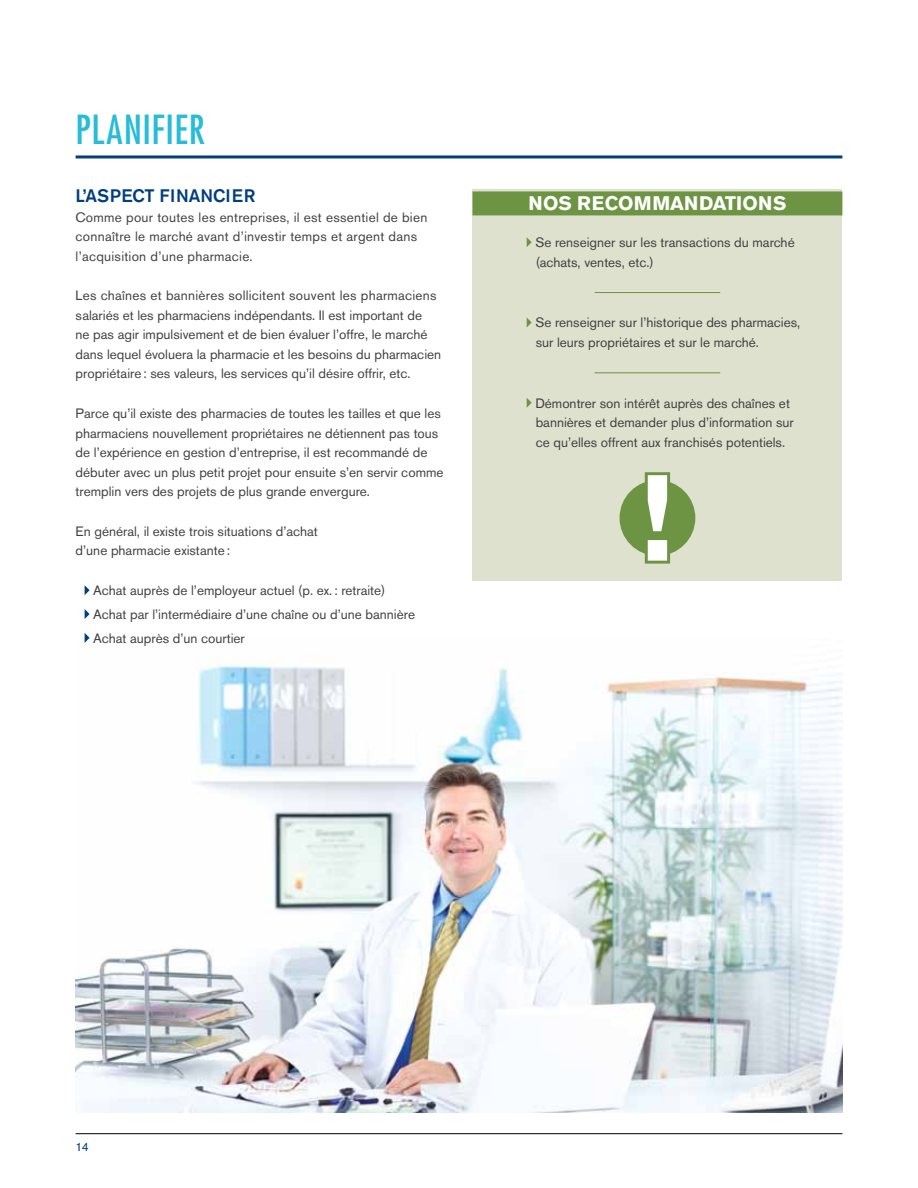
<style>
.page{position:relative;width:918px;height:1188px;background:#fff}
.page>*{position:absolute;margin:0;border:0;box-sizing:border-box;transform-origin:0 0}
.t1{font:condensed 39px "Futura LT";letter-spacing:.015em;color:#27bcd7}
.t2{font:700 19.5px "Akzidenz Grotesk BE";color:#fff}
.t3{font:500 18px "Akzidenz Grotesk BE";letter-spacing:.04em;color:#003e7e}
.t4{font:13.5px/19.5px "Akzidenz Grotesk BE";color:#414042}
.t5{font:13.5px/19.5px "Akzidenz Grotesk BE";letter-spacing:.02em;color:#414042}
.t6{font:12px "Akzidenz Grotesk BE";color:#003e7e}
</style>
<div class="page">
<hr style="left:76px;top:155px;width:766px;height:3px;background:#003e7e">
<hr style="left:76px;top:1133px;width:766px;height:1px;background:#000">
<img style="left:76px;top:638px;width:766px;height:474px">
<svg style="left:85px;top:585px;width:5px;height:10px"></svg>
<svg style="left:85px;top:609px;width:5px;height:10px"></svg>
<svg style="left:85px;top:633px;width:5px;height:10px"></svg>
<div style="left:472px;top:189px;width:370px;height:391px;background:#dde1cd"></div>
<div style="left:472px;top:191px;width:370px;height:24px;background:#6d9443"></div>
<div style="left:621px;top:481px;width:73px;height:73px;background:#6d9443;border-radius:50%"></div>
<div style="left:620px;top:480px;width:75px;height:76px;border:3px solid #6d9443;border-radius:50%"></div>
<svg style="left:642px;top:472px;width:31px;height:92px"></svg>
<svg style="left:527px;top:398px;width:5px;height:10px"></svg>
<svg style="left:527px;top:318px;width:5px;height:9px"></svg>
<svg style="left:527px;top:237px;width:5px;height:10px"></svg>
<hr style="left:595px;top:292px;width:125px;height:1px;background:#6d9443">
<hr style="left:595px;top:372px;width:125px;height:1px;background:#6d9443">
<h1 class="t1" style="left:76px;top:106px;width:131px">PLANIFIER</h1>
<h3 class="t3" style="left:76px;top:185px;width:181px">L’ASPECT FINANCIER</h3>
<p class="t5" style="left:76px;top:207px;width:353px">Comme pour toutes les entreprises, il est essentiel de bien connaître le marché avant d’investir temps et argent dans l’acquisition d’une pharmacie.</p>
<p class="t4" style="left:76px;top:286px;width:367px">Les chaînes et bannières sollicitent souvent les pharmaciens salariés et les pharmaciens indépendants. Il est important de<br>ne pas agir impulsivement et de bien évaluer l’offre, le marché dans lequel évoluera la pharmacie et les besoins du pharmacien propriétaire: ses valeurs, les services qu’il désire offrir, etc.</p>
<p class="t4" style="left:76px;top:404px;width:369px">Parce qu’il existe des pharmacies de toutes les tailles et que les pharmaciens nouvellement propriétaires ne détiennent pas tous de l’expérience en gestion d’entreprise, il est recommandé de débuter avec un plus petit projet pour ensuite s’en servir comme tremplin vers des projets de plus grande envergure.</p>
<p class="t4" style="left:76px;top:521px;width:244px">En général, il existe trois situations d’achat d’une pharmacie existante:</p>
<p class="t4" style="left:93px;top:579px;width:323px;line-height:23.9px">Achat auprès de l’employeur actuel (p. ex.: retraite)<br>Achat par l’intermédiaire d’une chaîne ou d’une bannière<br>Achat auprès d’un courtier</p>
<h2 class="t2" style="left:528px;top:191px;width:244px">NOS RECOMMAN DATIONS</h2>
<p class="t4" style="left:535px;top:233px;width:261px">Se renseigner sur les transactions du marché (achats, ventes, etc.)</p>
<p class="t4" style="left:535px;top:313px;width:266px">Se renseigner sur l’historique des pharmacies, sur leurs propriétaires et sur le marché.</p>
<p class="t4" style="left:535px;top:393px;width:260px">Démontrer son intérêt auprès des chaînes et bannières et demander plus d’information sur ce qu’elles offrent aux franchisés potentiels.</p>
<p class="t6" style="left:76px;top:1140px;width:15px">14</p>
</div>
